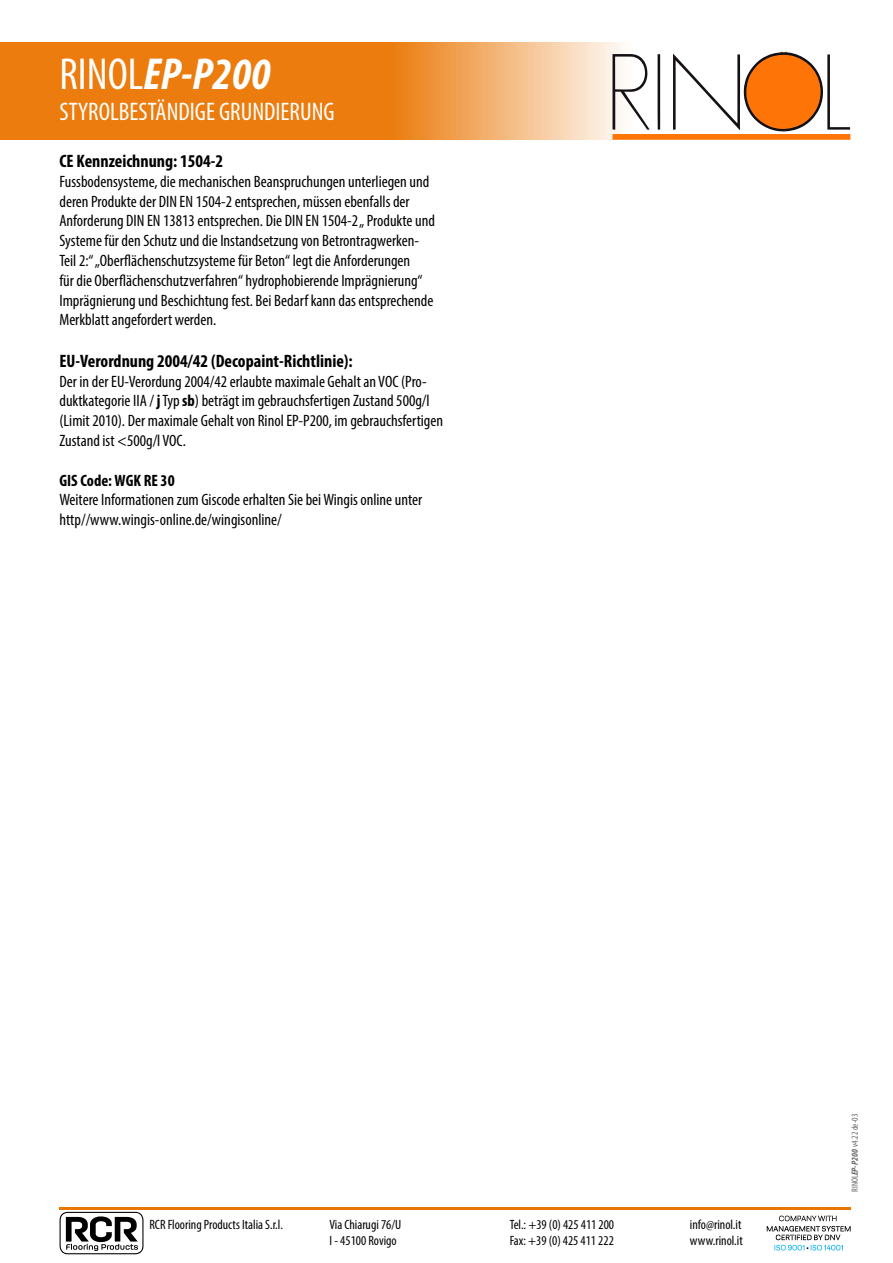
<style>
.page{position:relative;width:893px;height:1263px;background:#fff}
.page>*{position:absolute;margin:0;border:0;box-sizing:border-box;transform-origin:0 0}
.t1{font:italic 700 condensed 45px "Myriad Pro";color:#fff}
.t2{font:condensed 25.5px "Myriad Pro";color:#fff}
.t3{font:700 condensed 18px "Myriad Pro";color:#000}
.t4{font:condensed 16.5px/19.8px "Myriad Pro";color:#000}
.t5{font:700 condensed 16.5px "Myriad Pro";color:#000}
.t6{font:condensed 13.5px/16.2px "Myriad Pro";color:#000}
.t7{font:condensed 9px "Myriad Pro";color:#67676b}
.s1{font-weight:400;font-style:normal}
.s2{font-weight:700}
.s3{font-weight:700;font-style:italic}
</style>
<div class="page">
<hr style="left:59px;top:1207px;width:791px;height:2px;background:#ea7500">
<svg style="left:0;top:42px;width:851px;height:98px;fill:#eb7c0d"></svg>
<svg style="left:612px;top:54px;width:38px;height:76px"></svg>
<svg style="left:657px;top:54px;width:3px;height:76px"></svg>
<svg style="left:673px;top:52px;width:177px;height:80px"></svg>
<div style="left:612px;top:134px;width:238px;height:6px;background:#ff7406"></div>
<svg style="left:60px;top:1212px;width:83px;height:42px"></svg>
<svg style="left:767px;top:1215px;width:84px;height:36px"></svg>
<h1 class="t1" style="left:60px;top:46px;width:212px"><span class="s1">RINOL</span>EP-P200</h1>
<h2 class="t2" style="left:60px;top:96px;width:277px">STYROLBESTÄNDIGE GRUNDIERUNG</h2>
<p class="t3" style="left:59px;top:150px;width:165px">CE Kennzeichnung: 1504-2</p>
<p class="t4" style="left:59px;top:171px;width:377px">Fussbodensysteme, die mechanischen Beanspruchungen unterliegen und deren Produkte der DIN EN 1504-2 entsprechen, müssen ebenfalls der Anforderung DIN EN 13813 entsprechen. Die DIN EN 1504-2 „ Produkte und Systeme für den Schutz und die Instandsetzung von Betrontragwerken-Teil 2:“ „Oberflächenschutzsysteme für Beton“ legt die Anforderungen<br>für die Oberflächenschutzverfahren“ hydrophobierende Imprägnierung“ Imprägnierung und Beschichtung fest. Bei Bedarf kann das entsprechende Merkblatt angefordert werden.</p>
<p class="t3" style="left:59px;top:349px;width:295px">EU-Verordnung 2004/42 (Decopaint-Richtlinie):</p>
<p class="t4" style="left:59px;top:371px;width:385px">Der in der EU-Verordung 2004/42 erlaubte maximale Gehalt an VOC (Pro&shy;duktkategorie IIA / <span class="s2">j</span> Typ <span class="s2">sb</span>) beträgt im gebrauchsfertigen Zustand 500g/l (Limit 2010). Der maximale Gehalt von Rinol EP-P200, im gebrauchsfertigen Zustand ist &lt;500g/l VOC.</p>
<p class="t5" style="left:59px;top:470px;width:117px">GIS Code: WGK RE 30</p>
<p class="t4" style="left:59px;top:490px;width:364px">Weitere Informationen zum Giscode erhalten Sie bei Wingis online unter http//www.wingis-online.de/wingisonline/</p>
<p class="t6" style="left:149px;top:1216px;width:135px">RCR Flooring Products Italia S.r.l.</p>
<p class="t6" style="left:330px;top:1216px;width:73px">Via Chiarugi 76/U<br>I - 45100 Rovigo</p>
<p class="t6" style="left:510px;top:1216px;width:106px">Tel.: +39 (0) 425 411 200<br>Fax: +39 (0) 425 411 222</p>
<p class="t6" style="left:690px;top:1216px;width:54px">info@rinol.it www.rinol.it</p>
<p class="t7" style="left:849px;top:1192px;width:80px;rotate:-90deg">RINOL<span class="s3">EP-P200</span> v4.22 de-03</p>
</div>
